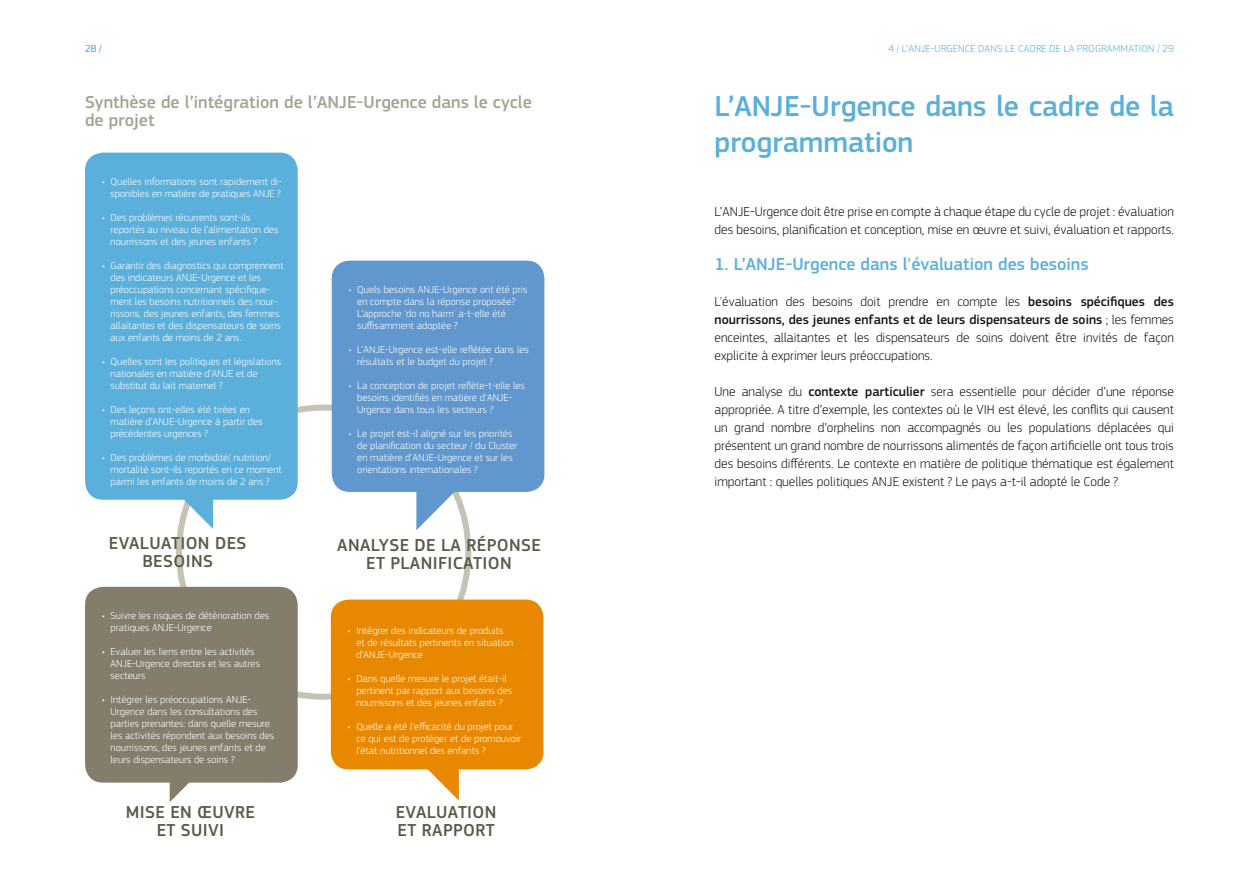
<style>
.page{position:relative;width:1259px;height:893px;background:#fff}
.page>*{position:absolute;margin:0;border:0;box-sizing:border-box;transform-origin:0 0}
.t1{font:500 30px/36px "EC Square Sans Pro";letter-spacing:-.005em;color:#5bb0db}
.t2{font:500 18px/18px "EC Square Sans Pro";letter-spacing:.02em;color:#5b5948}
.t3{font:500 18px/18px "EC Square Sans Pro";color:#a5a392}
.t4{font:500 18px "EC Square Sans Pro";color:#5bb0db}
.t5{font:300 13.5px/18px "EC Square Sans Pro";color:#151616;text-align:justify}
.t6{font:300 10.5px/12px "EC Square Sans Pro";letter-spacing:.005em;color:#fff}
.t7{font:300 10.5px "EC Square Sans Pro";letter-spacing:.02em;color:#5bb0db}
.s1{font-weight:500}
</style>
<div class="page">
<svg style="left:178px;top:500px;width:35px;height:29px"></svg>
<div style="left:85px;top:153px;width:213px;height:347px;background:#5bb0db;border-radius:18px"></div>
<svg style="left:416px;top:492px;width:44px;height:38px"></svg>
<div style="left:332px;top:261px;width:212px;height:231px;background:#6097ce;border-radius:18px"></div>
<svg style="left:415px;top:769px;width:44px;height:32px"></svg>
<div style="left:331px;top:600px;width:212px;height:169px;background:#e78800;border-radius:18px"></div>
<svg style="left:170px;top:783px;width:19px;height:19px"></svg>
<div style="left:85px;top:587px;width:213px;height:196px;background:#857d6b;border-radius:18px"></div>
<p class="t7" style="left:85px;top:42px;width:18px">28 /</p>
<p class="t7" style="left:888px;top:42px;width:287px">4 / L’ANJE-Urgence dans le cadre de la programmation / 29</p>
<h2 class="t3" style="left:85px;top:93px;width:448px">Synthèse de l’intégration de l’ANJE-Urgence dans le cycle de projet</h2>
<p class="t6" style="left:102px;top:176px;width:181px;text-align:right">• Quelles informations sont rapidement di&shy;sponibles en matière de pratiques ANJE ?</p>
<p class="t6" style="left:111px;top:212px;width:169px;text-indent:-9px">• Des problèmes récurrents sont-ils reportés au niveau de l’alimentation des nourrissons et des jeunes enfants ?</p>
<p class="t6" style="left:111px;top:260px;width:174px;text-indent:-9px">• Garantir des diagnostics qui comprennent des indicateurs ANJE-Urgence et les préoccupations concernant spécifique&shy;ment les besoins nutritionnels des nour&shy;rissons, des jeunes enfants, des femmes allaitantes et des dispensateurs de soins aux enfants de moins de 2 ans.</p>
<p class="t6" style="left:111px;top:356px;width:172px;text-indent:-9px">• Quelles sont les politiques et législations nationales en matière d’ANJE et de substitut du lait maternel ?</p>
<p class="t6" style="left:111px;top:404px;width:153px;text-indent:-9px">• Des leçons ont-elles été tirées en matière d’ANJE-Urgence à partir des précédentes urgences ?</p>
<p class="t6" style="left:111px;top:452px;width:173px;text-indent:-9px">• Des problèmes de morbidité/ nutrition/ mortalité sont-ils reportés en ce moment parmi les enfants de moins de 2 ans ?</p>
<h2 class="t2" style="left:109px;top:534px;width:21px">Evaluation</h2>
<h2 class="t2" style="left:215px;top:534px;width:33px">de s</h2>
<h2 class="t2" style="left:142px;top:552px;width:72px">besoins</h2>
<p class="t6" style="left:111px;top:610px;width:160px;text-indent:-9px">• Suivre les risques de détérioration des pratiques ANJE-Urgence</p>
<p class="t6" style="left:111px;top:646px;width:151px;text-indent:-9px">• Evaluer les liens entre les activités<br>ANJE-Urgence directes et les autres secteurs</p>
<p class="t6" style="left:111px;top:694px;width:165px;text-indent:-9px">• I ntégrer les préoccupations ANJE-Urgence dans les consultations des parties prenantes: dans quelle mesure les activités répondent aux besoins des nourrissons, des jeunes enfants et de leurs dispensateurs de soins ?</p>
<h2 class="t2" style="left:126px;top:804px;width:98px;text-align:center">Mise en œuvre et suivi</h2>
<p class="t6" style="left:357px;top:284px;width:172px;text-indent:-9px">• Quels besoins ANJE-Urgence ont été pris en compte dans la réponse proposée?<br>L’approche 'do no harm' a-t-elle été suffisamment adoptée ?</p>
<p class="t6" style="left:357px;top:344px;width:173px;text-indent:-9px">• L’ANJE-Urgence est-elle reflétée dans les résultats et le budget du projet ?</p>
<p class="t6" style="left:357px;top:380px;width:169px;text-indent:-9px">• La conception de projet reflète-t-elle les besoins identifiés en matière d’ANJE-<br>Urgence dans tous les secteurs ?</p>
<p class="t6" style="left:357px;top:428px;width:161px;text-indent:-9px">• Le projet est-il aligné sur les priorités de planification du secteur / du Cluster en matière d’ANJE-Urgence et sur les orientations internationales ?</p>
<h2 class="t2" style="left:337px;top:537px;width:22px">Analy</h2>
<h2 class="t2" style="left:389px;top:537px;width:109px">sede la répon</h2>
<h2 class="t2" style="left:521px;top:537px;width:19px">se</h2>
<h2 class="t2" style="left:366px;top:555px;width:35px">et planification</h2>
<p class="t6" style="left:356px;top:624px;width:158px;text-indent:-9px">• I ntégrer des indicateurs de produits et de résultats pertinents en situation d’ANJE-Urgence</p>
<p class="t6" style="left:356px;top:672px;width:157px;text-indent:-9px">• Dans quelle mesure le projet était-il pertinent par rapport aux besoins des nourrissons et des jeunes enfants ?</p>
<p class="t6" style="left:356px;top:720px;width:166px;text-indent:-9px">• Quelle a été l’efficacité du projet pour ce qui est de protéger et de promouvoir l’état nutritionnel des enfants ?</p>
<h2 class="t2" style="left:396px;top:803px;width:38px">Evaluation<br>et rapport</h2>
<h1 class="t1" style="left:714px;top:89px;width:461px">L’ANJE-Urgence dans le cadre de la programmation</h1>
<p class="t5" style="left:714px;top:202px;width:461px">L’ANJE-Urgence doit être prise en compte à chaque étape du cycle de projet : évaluation des besoins, planification et conception, mise en œuvre et suivi, évaluation et rapports.</p>
<h2 class="t4" style="left:714px;top:254px;width:376px">1. L’ANJE-Urgence dans l'évaluation des besoins</h2>
<p class="t5" style="left:714px;top:292px;width:461px">L'évaluation des besoins doit prendre en compte les <span class="s1">besoins spécifiques des nourrissons, des jeunes enfants et de leurs dispensateurs de soins</span> ; les femmes enceintes, allaitantes et les dispensateurs de soins doivent être invités de façon explicite à exprimer leurs préoccupations.</p>
<p class="t5" style="left:714px;top:382px;width:461px">Une analyse du <span class="s1">contexte particulier</span> sera essentielle pour décider d’une réponse appropriée. A titre d’exemple, les contextes où le VI H est élevé, les conflits qui causent un grand nombre d’orphelins non accompagnés ou les populations déplacées qui présentent un grand nombre de nourrissons alimentés de façon artificielle ont tous trois des besoins différents. Le contexte en matière de politique thématique est également important : quelles politiques ANJE existent ? Le pays a-t-il adopté le Code ?</p>
</div>
